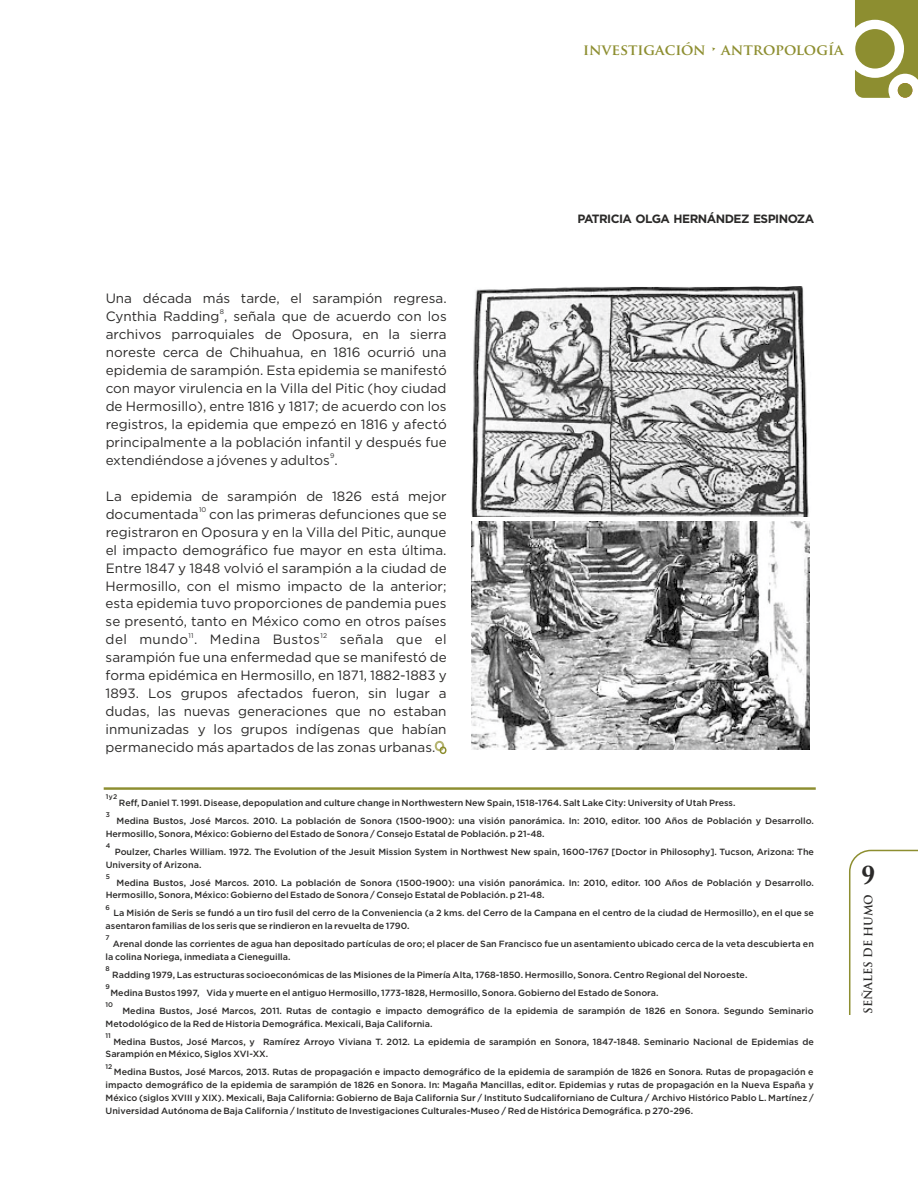
<style>
.page{position:relative;width:918px;height:1188px;background:#fff}
.page>*{position:absolute;margin:0;border:0;box-sizing:border-box;transform-origin:0 0}
.t1{font:700 27px "Adobe Caslon Pro";color:#2b2a29}
.t2{font:700 15px "Trajan Pro";color:#8d8e30}
.t3{font:13.5px/18px "Gotham";color:#2b2a29;text-align:justify}
.t4{font:13.5px "Gotham";letter-spacing:.03em;color:#2b2a29}
.t5{font:700 12px "Gotham";letter-spacing:-.045em;color:#2b2a29}
.t6{font:700 11.25px "Trajan Pro";color:#2b2a29}
.t7{font:500 9px/12.8px "Gotham";color:#2b2a29}
.t8{font:500 6.75px "Gotham";color:#2b2a29}
.t9{font:6.75px "Gotham";color:#2b2a29}
</style>
<div class="page">
<svg style="left:849px;top:849px;width:69px;height:166px"></svg>
<svg style="left:855px;top:0;width:63px;height:98px"></svg>
<img style="left:471px;top:287px;width:338px;height:230px">
<img style="left:472px;top:522px;width:338px;height:227px">
<svg style="left:435px;top:741px;width:12px;height:13px"></svg>
<hr style="left:104px;top:787px;width:712px;height:3px;background:#8d8e30">
<h2 class="t2" style="left:583px;top:44px;width:262px">INVESTIGACIÓN • ANTROPOLOGÍA</h2>
<h3 class="t3" style="left:106px;top:289px;width:342px">Una década más tarde, el sarampión regresa.</h3>
<p class="t9" style="left:220px;top:308px;width:6px">8</p>
<p class="t3" style="left:106px;top:307px;width:343px">Cynthia Radding , señala que de acuerdo con los archivos parroquiales de Oposura, en la sierra noreste cerca de Chihuahua, en 1816 ocurrió una epidemia de sarampión. Esta epidemia se manifestó con mayor virulencia en la Villa del Pitic (hoy ciudad de Hermosillo), entre 1816 y 1817; de acuerdo con los registros, la epidemia que empezó en 1816 y afectó principalmente a la población infantil y después fue</p>
<p class="t9" style="left:330px;top:452px;width:6px">9</p>
<h3 class="t3" style="left:106px;top:451px;width:234px">extendiéndose a jóvenes y adultos .</h3>
<h3 class="t3" style="left:106px;top:487px;width:342px">La epidemia de sarampión de 1826 está mejor</h3>
<p class="t9" style="left:199px;top:506px;width:9px">10</p>
<p class="t3" style="left:106px;top:505px;width:343px">documentada con las primeras defunciones que se registraron en Oposura y en la Villa del Pitic, aunque el impacto demográfico fue mayor en esta última.<br>Entre 1847 y 1848 volvió el sarampión a la ciudad de Hermosillo, con el mismo impacto de la anterior; esta epidemia tuvo proporciones de pandemia pues se presentó, tanto en México como en otros países</p>
<p class="t9" style="left:189px;top:632px;width:7px">11</p>
<p class="t9" style="left:320px;top:632px;width:8px">12</p>
<h3 class="t4" style="left:106px;top:634px;width:216px">del mundo . Medina Bustos</h3>
<p class="t3" style="left:106px;top:631px;width:343px;text-indent:234px">señala que el sarampión fue una enfermedad que se manifestó de forma epidémica en Hermosillo, en 1871, 1882-1883 y 1893. Los grupos afectados fueron, sin lugar a dudas, las nuevas generaciones que no estaban inmunizadas y los grupos indígenas que habían permanecido más apartados de las zonas urbanas.</p>
<h3 class="t5" style="left:577px;top:213px;width:238px">PATRICIA OLGA HERNÁNDEZ ESPINOZA</h3>
<p class="t8" style="left:106px;top:794px;width:13px">1 y 2</p>
<p class="t7" style="left:119px;top:797px;width:618px">Reff, Daniel T. 1991. Disease, depopulation and culture change in Northwestern New Spain, 1518-1764. Salt Lake City: University of Utah Press.</p>
<p class="t8" style="left:106px;top:812px;width:6px">3</p>
<p class="t7" style="left:106px;top:815px;width:710px;text-indent:11px">Medina Bustos, José Marcos. 2010. La población de Sonora (1500-1900): una visión panorámica. In: 2010, editor. 100 Años de Población y Desarrollo.<br>Hermosillo, Sonora, México: Gobierno del Estado de Sonora / Consejo Estatal de Población. p 21-48.</p>
<p class="t8" style="left:106px;top:843px;width:6px">4</p>
<p class="t7" style="left:106px;top:846px;width:710px;text-indent:9px">Poulzer, Charles William. 1972. The Evolution of the Jesuit Mission System in Northwest New spain, 1600-1767 [Doctor in Philosophy]. Tucson, Arizona: The<br>University of Arizona.</p>
<p class="t8" style="left:106px;top:873px;width:6px">5</p>
<p class="t7" style="left:106px;top:877px;width:710px;text-indent:11px">Medina Bustos, José Marcos. 2010. La población de Sonora (1500-1900): una visión panorámica. In: 2010, editor. 100 Años de Población y Desarrollo.<br>Hermosillo, Sonora, México: Gobierno del Estado de Sonora / Consejo Estatal de Población. p 21-48.</p>
<p class="t8" style="left:106px;top:904px;width:6px">6</p>
<p class="t7" style="left:106px;top:907px;width:710px;text-indent:8px">La Misión de Seris se fundó a un tiro fusil del cerro de la Conveniencia (a 2 kms. del Cerro de la Campana en el centro de la ciudad de Hermosillo), en el que se asentaron familias de los seris que se rindieron en la revuelta de 1790.</p>
<p class="t8" style="left:106px;top:935px;width:6px">7</p>
<p class="t7" style="left:106px;top:938px;width:710px;text-indent:7px">Arenal donde las corrientes de agua han depositado partículas de oro; el placer de San Francisco fue un asentamiento ubicado cerca de la veta descubierta en la colina Noriega, inmediata a Cieneguilla.</p>
<p class="t8" style="left:106px;top:966px;width:6px">8</p>
<p class="t7" style="left:112px;top:969px;width:637px">Radding 1979, Las estructuras socioeconómicas de las Misiones de la Pimería Alta, 1768-1850. Hermosillo, Sonora. Centro Regional del Noroeste.</p>
<p class="t8" style="left:106px;top:984px;width:6px">9</p>
<p class="t7" style="left:110px;top:987px;width:550px">Medina Bustos 1997, Vida y muerte en el antiguo Hermosillo, 1773-1828, Hermosillo, Sonora. Gobierno del Estado de Sonora.</p>
<p class="t8" style="left:106px;top:1002px;width:9px">10</p>
<p class="t7" style="left:106px;top:1005px;width:710px;text-indent:17px">Medina Bustos, José Marcos, 2011. Rutas de contagio e impacto demográfico de la epidemia de sarampión de 1826 en Sonora. Segundo Seminario<br>Metodológico de la Red de Historia Demográfica. Mexicali, Baja California.</p>
<p class="t8" style="left:106px;top:1032px;width:7px">11</p>
<p class="t7" style="left:106px;top:1035px;width:710px;text-indent:8px">Medina Bustos, José Marcos, y Ramírez Arroyo Viviana T. 2012. La epidemia de sarampión en Sonora, 1847-1848. Seminario Nacional de Epidemias de<br>Sarampión en México, Siglos XVI-XX.</p>
<p class="t8" style="left:106px;top:1063px;width:8px">12</p>
<p class="t7" style="left:106px;top:1066px;width:710px;text-align:justify;text-indent:8px">Medina Bustos, José Marcos, 2013. Rutas de propagación e impacto demográfico de la epidemia de sarampión de 1826 en Sonora. Rutas de propagación e impacto demográfico de la epidemia de sarampión de 1826 en Sonora. In: Magaña Mancillas, editor. Epidemias y rutas de propagación en la Nueva España y México (siglos XVIII y XIX). Mexicali, Baja California: Gobierno de Baja California Sur / Instituto Sudcaliforniano de Cultura / Archivo Histórico Pablo L. Martínez / Universidad Autónoma de Baja California / Instituto de Investigaciones Culturales-Museo / Red de Histórica Demográfica. p 270-296.</p>
<h1 class="t1" style="left:861px;top:865px;width:15px">9</h1>
<p class="t6" style="left:864px;top:1014px;width:121px;rotate:-90deg">SEÑALES DE HUMO</p>
</div>
